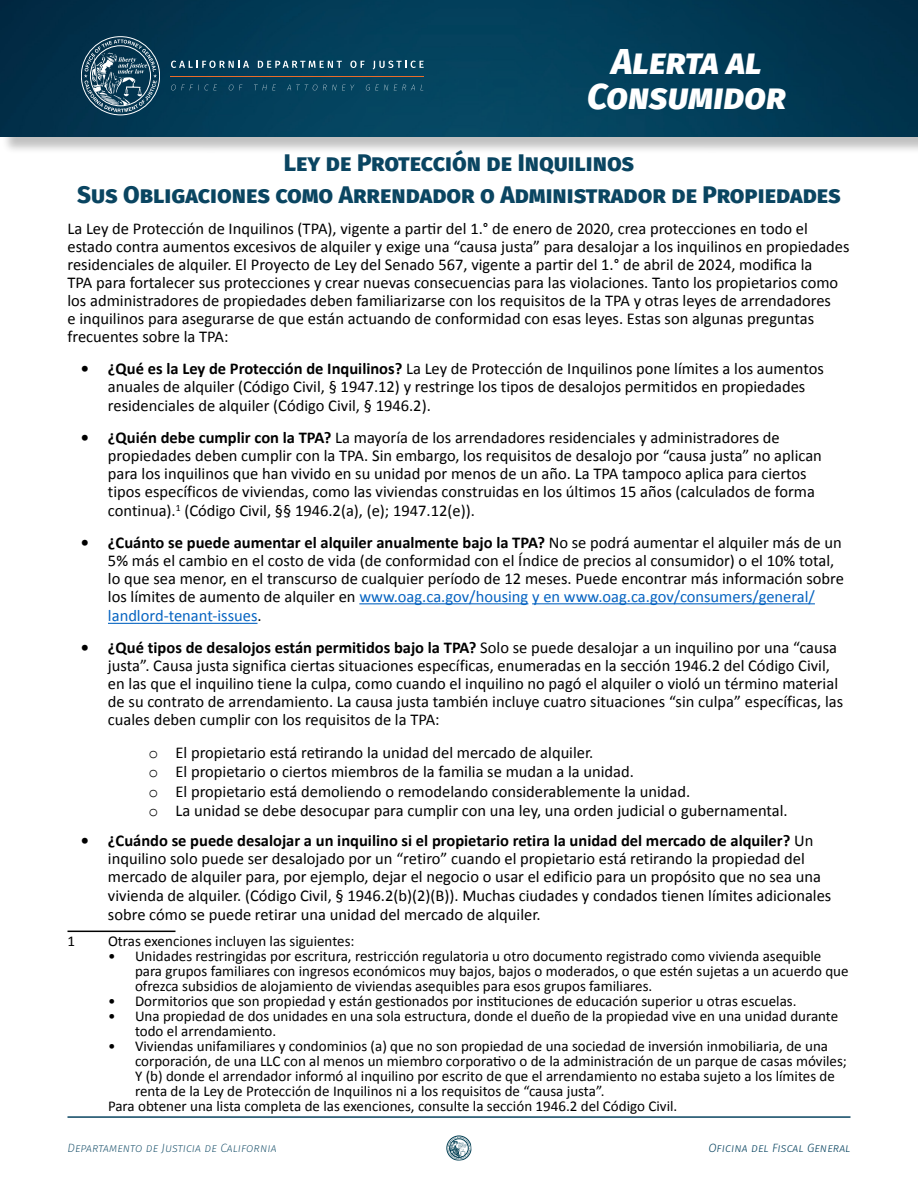
<style>
.page{position:relative;width:918px;height:1188px;background:#fff}
.page>*{position:absolute;margin:0;border:0;box-sizing:border-box;transform-origin:0 0}
.t1{font:italic 800 36px/34.5px "Fira Sans";color:#fff;text-align:center}
.t2{font:800 24px/31.5px "Fira Sans";color:#0a4561;text-align:center}
.t3{font:16.5px/18px "Calibri";color:#000}
.t4{font:700 16.5px "Calibri";color:#000}
.t5{font:16.5px "Calibri";color:#0563c1}
.t6{font:15px/15px "Calibri";color:#000}
.t7{font:italic 200 12px "Fira Sans";color:#0a4561}
.t8{font:italic 300 12px "Fira Sans";color:#0a4561}
.s1{font-weight:700}
.s2{font-weight:400}
.s3{color:#0563c1}
.s4{color:#000}
.s5{font-family:"Courier New"}
</style>
<div class="page">
<div style="left:1px;top:1px;width:917px;height:153px;background:#000;opacity:.25"></div>
<img style="left:0;top:0;width:918px;height:136px">
<svg style="left:373px;top:61px;width:51px;height:8px"></svg>
<hr style="left:171px;top:76px;width:253px;height:1px;background:#e96c2a">
<svg style="left:205px;top:85px;width:12px;height:5px"></svg>
<svg style="left:239px;top:85px;width:3px;height:5px"></svg>
<svg style="left:254px;top:85px;width:22px;height:5px"></svg>
<svg style="left:342px;top:85px;width:12px;height:5px"></svg>
<svg style="left:394px;top:85px;width:21px;height:5px"></svg>
<hr style="left:68px;top:1116px;width:782px;height:2px;background:#0a4561">
<svg style="left:171px;top:61px;width:78px;height:7px"></svg>
<svg style="left:258px;top:61px;width:84px;height:7px"></svg>
<svg style="left:350px;top:61px;width:15px;height:7px"></svg>
<svg style="left:171px;top:85px;width:28px;height:5px"></svg>
<svg style="left:229px;top:85px;width:4px;height:5px"></svg>
<svg style="left:287px;top:85px;width:30px;height:5px"></svg>
<svg style="left:323px;top:85px;width:13px;height:5px"></svg>
<svg style="left:366px;top:85px;width:22px;height:5px"></svg>
<svg style="left:81px;top:36px;width:79px;height:79px;background:#385f73"></svg>
<hr style="left:359px;top:603px;width:169px;height:1px;background:#0563c1">
<hr style="left:532px;top:603px;width:283px;height:1px;background:#0563c1">
<hr style="left:108px;top:623px;width:150px;height:1px;background:#0563c1">
<hr style="left:68px;top:931px;width:108px;height:1px;background:#000">
<svg style="left:447px;top:1136px;width:24px;height:24px"></svg>
<p class="t1" style="left:587px;top:42px;width:200px">Alerta al<br>Consumidor</p>
<h2 class="t2" style="left:77px;top:145px;width:765px">Ley de Protección de Inquilinos<br>Sus Obligaciones como Arrendador o Administrador de Propiedades</h2>
<p class="t3" style="left:68px;top:220px;width:742px">La Ley de Protección de Inquilinos (TPA), vigente a partir del 1.° de enero de 2020, crea protecciones en todo el</p>
<p class="t3" style="left:68px;top:238px;width:784px">estado contra aumentos excesivos de alquiler y exige una “causa justa” para desalojar a los inquilinos en propiedades</p>
<p class="t3" style="left:68px;top:256px;width:772px">residenciales de alquiler. El Proyecto de Ley del Senado 567, vigente a partir del 1.° de abril de 2024, modifica la TPA para fortalecer sus protecciones y crear nuevas consecuencias para las violaciones. Tanto los propietarios como los administradores de propiedades deben familiarizarse con los requisitos de la TPA y otras leyes de arrendadores e inquilinos para asegurarse de que están actuando de conformidad con esas leyes. Estas son algunas preguntas frecuentes sobre la TPA:</p>
<p class="t3" style="left:81px;top:359px;width:744px"><span class="s1">• ¿Qué es la Ley de Protección de Inquilinos?</span> La Ley de Protección de Inquilinos pone límites a los aumentos</p>
<p class="t3" style="left:108px;top:376px;width:699px;line-height:19.5px">anuales de alquiler (Código Civil, § 1947.12) y restringe los tipos de desalojos permitidos en propiedades residenciales de alquiler (Código Civil, § 1946.2).</p>
<p class="t3" style="left:81px;top:428px;width:700px"><span class="s1">• ¿Quién debe cumplir con la TPA?</span> La mayoría de los arrendadores residenciales y administradores de</p>
<p class="t3" style="left:108px;top:446px;width:715px">propiedades deben cumplir con la TPA. Sin embargo, los requisitos de desalojo por “causa justa” no aplican para los inquilinos que han vivido en su unidad por menos de un año. La TPA tampoco aplica para ciertos tipos específicos de viviendas, como las viviendas construidas en los últimos 15 años (calculados de forma</p>
<p class="t3" style="left:108px;top:502px;width:368px">continua).<sup>1</sup> (Código Civil, §§ 1946.2(a), (e); 1947.12(e)).</p>
<p class="t4" style="left:81px;top:531px;width:762px">• ¿Cuánto se puede aumentar el alquiler anualmente bajo la TPA? <span class="s2">No se podrá aumentar el alquiler más de un</span></p>
<p class="t3" style="left:108px;top:551px;width:738px">5% más el cambio en el costo de vida (de conformidad con el Índice de precios al consumidor) o el 10% total, lo que sea menor, en el transcurso de cualquier período de 12 meses. Puede encontrar más información sobre los límites de aumento de alquiler en <span class="s3">www.oag.ca.gov/housing y en www.oag.ca.gov/consumers/general/</span></p>
<p class="t5" style="left:108px;top:605px;width:155px">landlord-tenant-issues<span class="s4">.</span></p>
<p class="t3" style="left:108px;top:638px;width:731px;text-indent:-27px"><span class="s1">• ¿Qué tipos de desalojos están permitidos bajo la TPA?</span> Solo se puede desalojar a un inquilino por una “causa justa”. Causa justa significa ciertas situaciones específicas, enumeradas en la sección 1946.2 del Código Civil,</p>
<p class="t3" style="left:108px;top:674px;width:732px">en las que el inquilino tiene la culpa, como cuando el inquilino no pagó el alquiler o violó un término material</p>
<p class="t3" style="left:108px;top:692px;width:737px">de su contrato de arrendamiento. La causa justa también incluye cuatro situaciones “sin culpa” específicas, las cuales deben cumplir con los requisitos de la TPA:</p>
<p class="t3" style="left:148px;top:743px;width:446px"><span class="s5">o</span> El propietario está retirando la unidad del mercado de alquiler.</p>
<p class="t3" style="left:148px;top:763px;width:487px"><span class="s5">o</span> El propietario o ciertos miembros de la familia se mudan a la unidad.</p>
<p class="t3" style="left:148px;top:782px;width:543px"><span class="s5">o</span> El propietario está demoliendo o remodelando considerablemente la unidad.</p>
<p class="t3" style="left:148px;top:802px;width:641px"><span class="s5">o</span> La unidad se debe desocupar para cumplir con una ley, una orden judicial o gubernamental.</p>
<p class="t3" style="left:108px;top:832px;width:715px;text-indent:-27px"><span class="s1">• ¿Cuándo se puede desalojar a un inquilino si el propietario retira la unidad del mercado de alquiler?</span> Un inquilino solo puede ser desalojado por un “retiro” cuando el propietario está retirando la propiedad del mercado de alquiler para, por ejemplo, dejar el negocio o usar el edificio para un propósito que no sea una</p>
<p class="t3" style="left:108px;top:885px;width:725px;line-height:19.5px">vivienda de alquiler. (Código Civil, § 1946.2(b)(2)(B)). Muchas ciudades y condados tienen límites adicionales sobre cómo se puede retirar una unidad del mercado de alquiler.</p>
<p class="t6" style="left:68px;top:933px;width:9px">1</p>
<p class="t6" style="left:108px;top:933px;width:248px">Otras exenciones incluyen las siguientes:</p>
<p class="t6" style="left:135px;top:948px;width:715px;text-indent:-27px">• Unidades restringidas por escritura, restricción regulatoria u otro documento registrado como vivienda asequible para grupos familiares con ingresos económicos muy bajos, bajos o moderados, o que estén sujetas a un acuerdo que ofrezca subsidios de alojamiento de viviendas asequibles para esos grupos familiares.</p>
<p class="t6" style="left:108px;top:993px;width:690px">• Dormitorios que son propiedad y están gestionados por instituciones de educación superior u otras escuelas.</p>
<p class="t6" style="left:108px;top:1008px;width:732px">• Una propiedad de dos unidades en una sola estructura, donde el dueño de la propiedad vive en una unidad durante</p>
<p class="t6" style="left:135px;top:1023px;width:143px">todo el arrendamiento.</p>
<p class="t6" style="left:135px;top:1038px;width:713px;text-indent:-27px">• Viviendas unifamiliares y condominios (a) que no son propiedad de una sociedad de inversión inmobiliaria, de una corporación, de una LLC con al menos un miembro corporativo o de la administración de un parque de casas móviles; Y (b) donde el arrendador informó al inquilino por escrito de que el arrendamiento no estaba sujeto a los límites de renta de la Ley de Protección de Inquilinos ni a los requisitos de “causa justa”.</p>
<p class="t6" style="left:108px;top:1098px;width:571px">Para obtener una lista completa de las exenciones, consulte la sección 1946.2 del Código Civil.</p>
<p class="t7" style="left:68px;top:1140px;width:211px">Departamento de Justicia de California</p>
<p class="t8" style="left:708px;top:1140px;width:144px">Oficina del Fiscal General</p>
</div>
